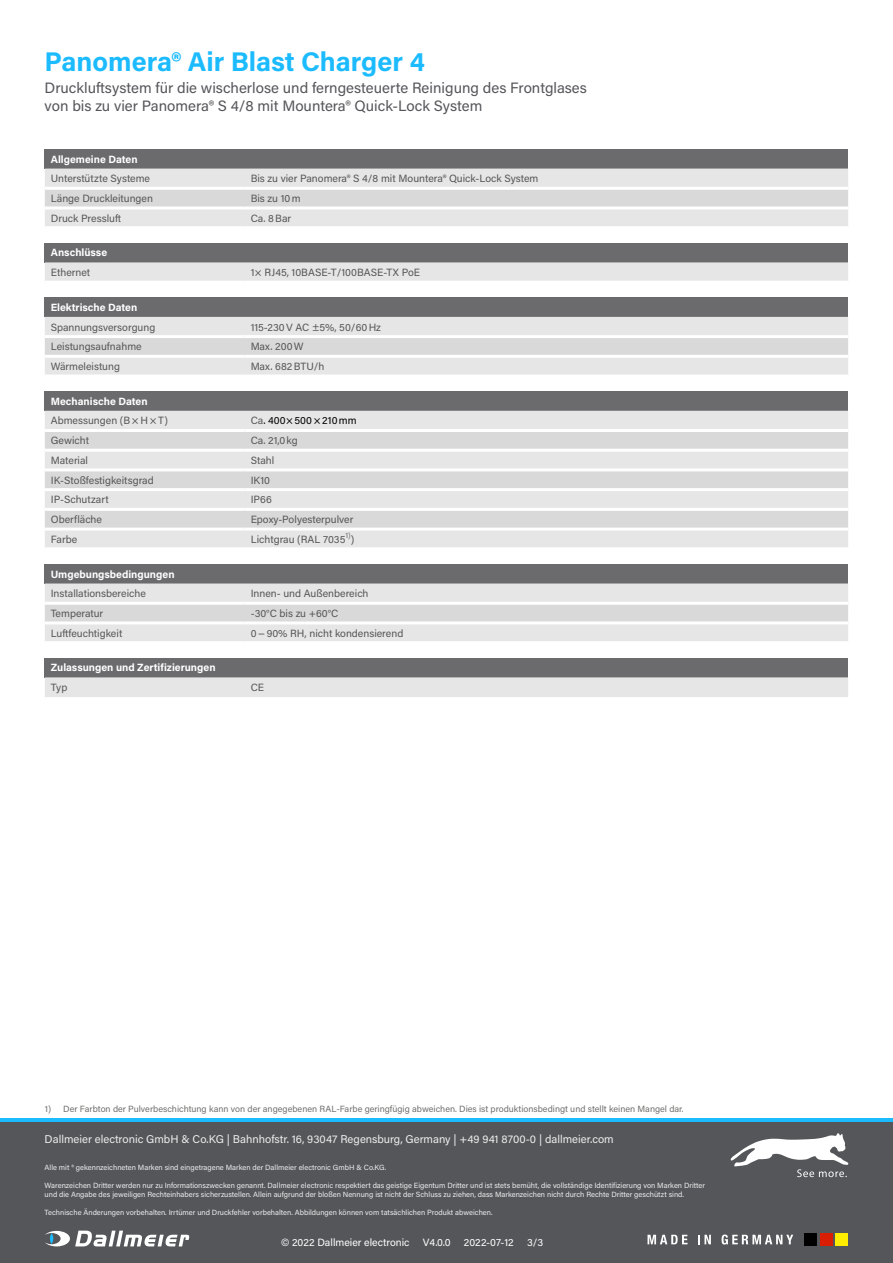
<style>
.page{position:relative;width:893px;height:1263px;background:#fff}
.page>*{position:absolute;margin:0;border:0;box-sizing:border-box;transform-origin:0 0}
.t1{font:700 27px "Acumin Pro";color:#1cbbff}
.t2{font:15px/18px "Acumin Pro";color:#55565a}
.t3{font:11.25px "Acumin Pro";color:#ededed}
.t4{font:10.5px "Acumin Pro";color:#565656}
.t5{font:700 10.5px "Acumin Pro";color:#fff}
.t6{font:10.5px "Acumin Pro";color:#fff}
.t7{font:10.5px "Acumin Pro";letter-spacing:.005em;color:#000}
.t8{font:9px "Acumin Pro";color:#6f6f6e}
.t9{font:7.5px/9px "Acumin Pro";color:#ededed}
.s1{color:#565656}
</style>
<div class="page">
<svg style="left:0;top:1118px;width:893px;height:5px;fill:#1cbbff"></svg>
<div style="left:0;top:1123px;width:893px;height:140px;background:#55565a"></div>
<svg style="left:45px;top:1230px;width:144px;height:16px"></svg>
<svg style="left:730px;top:1133px;width:118px;height:44px"></svg>
<div style="left:804px;top:1233px;width:13px;height:13px;background:#000"></div>
<div style="left:820px;top:1233px;width:13px;height:13px;background:#d91e04"></div>
<div style="left:835px;top:1233px;width:13px;height:13px;background:#ffed00"></div>
<svg style="left:647px;top:1235px;width:40px;height:9px"></svg>
<svg style="left:698px;top:1235px;width:13px;height:9px"></svg>
<svg style="left:722px;top:1234px;width:71px;height:10px"></svg>
<div style="left:45px;top:149px;width:803px;height:20px;background:#6b6b6e"></div>
<div style="left:45px;top:169px;width:803px;height:57px;background:#e6e6e6"></div>
<div style="left:45px;top:190px;width:803px;height:16px;background:#d9d9d9"></div>
<hr style="left:45px;top:187px;width:200px;height:3px;background:#fff">
<hr style="left:245px;top:187px;width:603px;height:3px;background:#fff">
<hr style="left:45px;top:206px;width:200px;height:3px;background:#fff">
<hr style="left:245px;top:206px;width:603px;height:3px;background:#fff">
<div style="left:45px;top:243px;width:803px;height:19px;background:#6b6b6e"></div>
<div style="left:45px;top:262px;width:803px;height:19px;background:#e6e6e6"></div>
<div style="left:45px;top:297px;width:803px;height:20px;background:#6b6b6e"></div>
<div style="left:45px;top:317px;width:803px;height:57px;background:#e6e6e6"></div>
<div style="left:45px;top:338px;width:803px;height:17px;background:#d9d9d9"></div>
<hr style="left:45px;top:335px;width:200px;height:3px;background:#fff">
<hr style="left:245px;top:335px;width:603px;height:3px;background:#fff">
<hr style="left:45px;top:355px;width:200px;height:3px;background:#fff">
<hr style="left:245px;top:355px;width:603px;height:3px;background:#fff">
<div style="left:45px;top:391px;width:803px;height:20px;background:#6b6b6e"></div>
<div style="left:45px;top:411px;width:803px;height:136px;background:#e6e6e6"></div>
<svg style="left:45px;top:432px;width:803px;height:96px;fill:#d9d9d9"></svg>
<hr style="left:245px;top:468px;width:603px;height:3px;background:#fff">
<hr style="left:245px;top:488px;width:603px;height:3px;background:#fff">
<hr style="left:245px;top:508px;width:603px;height:3px;background:#fff">
<hr style="left:45px;top:429px;width:200px;height:3px;background:#fff">
<hr style="left:245px;top:429px;width:603px;height:3px;background:#fff">
<hr style="left:45px;top:449px;width:200px;height:3px;background:#fff">
<hr style="left:245px;top:449px;width:603px;height:3px;background:#fff">
<hr style="left:45px;top:468px;width:200px;height:3px;background:#fff">
<hr style="left:45px;top:488px;width:200px;height:3px;background:#fff">
<hr style="left:45px;top:508px;width:200px;height:3px;background:#fff">
<hr style="left:45px;top:528px;width:200px;height:3px;background:#fff">
<hr style="left:245px;top:528px;width:603px;height:3px;background:#fff">
<div style="left:45px;top:564px;width:803px;height:19px;background:#6b6b6e"></div>
<div style="left:45px;top:583px;width:803px;height:58px;background:#e6e6e6"></div>
<div style="left:45px;top:605px;width:803px;height:16px;background:#d9d9d9"></div>
<hr style="left:45px;top:621px;width:200px;height:3px;background:#fff">
<hr style="left:245px;top:621px;width:603px;height:3px;background:#fff">
<hr style="left:45px;top:602px;width:200px;height:3px;background:#fff">
<hr style="left:245px;top:602px;width:603px;height:3px;background:#fff">
<div style="left:45px;top:658px;width:803px;height:19px;background:#6b6b6e"></div>
<div style="left:45px;top:677px;width:803px;height:20px;background:#e6e6e6"></div>
<h1 class="t1" style="left:45px;top:42px;width:382px">Panomera® Air Blast Charger 4</h1>
<h2 class="t2" style="left:45px;top:78px;width:544px">Druckluftsystem für die wischerlose und ferngesteuerte Reinigung des Frontglases von bis zu vier Panomera® S 4/8 mit Mountera® Quick-Lock System</h2>
<h3 class="t5" style="left:51px;top:151px;width:88px">Allgemeine Daten</h3>
<h3 class="t4" style="left:51px;top:171px;width:101px">Unterstützte Systeme</h3>
<h3 class="t4" style="left:251px;top:171px;width:289px">Bis zu vier Panomera® S 4/8 mit Mountera® Quick-Lock System</h3>
<h3 class="t4" style="left:51px;top:191px;width:104px">Länge Druckleitungen</h3>
<h3 class="t4" style="left:251px;top:191px;width:51px">Bis zu 10m</h3>
<h3 class="t4" style="left:51px;top:211px;width:72px">Druck Pressluft</h3>
<h3 class="t4" style="left:251px;top:211px;width:42px">Ca. 8Bar</h3>
<h3 class="t5" style="left:51px;top:245px;width:58px">Anschlüsse</h3>
<h3 class="t4" style="left:51px;top:265px;width:41px">Ethernet</h3>
<h3 class="t4" style="left:251px;top:265px;width:171px">1× RJ45, 10BASE-T/100BASE-TX PoE</h3>
<h3 class="t5" style="left:51px;top:300px;width:88px">Elektrische Daten</h3>
<h3 class="t4" style="left:51px;top:320px;width:106px">Spannungsversorgung</h3>
<h3 class="t4" style="left:251px;top:320px;width:132px">115-230V AC ±5%, 50/60Hz</h3>
<h3 class="t4" style="left:51px;top:339px;width:92px">Leistungsaufnahme</h3>
<h3 class="t4" style="left:251px;top:339px;width:55px">Max. 200W</h3>
<h3 class="t4" style="left:51px;top:359px;width:71px">Wärmeleistung</h3>
<h3 class="t4" style="left:251px;top:359px;width:75px">Max. 682BTU/h</h3>
<h3 class="t5" style="left:51px;top:394px;width:98px">Mechanische Daten</h3>
<h3 class="t4" style="left:51px;top:413px;width:119px">Abmessungen (B×H×T)</h3>
<h3 class="t7" style="left:251px;top:413px;width:107px"><span class="s1">Ca</span>. 400×500×210mm</h3>
<h3 class="t4" style="left:51px;top:433px;width:40px">Gewicht</h3>
<h3 class="t4" style="left:251px;top:433px;width:49px">Ca. 21,0kg</h3>
<h3 class="t4" style="left:51px;top:453px;width:39px">Material</h3>
<h3 class="t4" style="left:251px;top:453px;width:25px">Stahl</h3>
<h3 class="t4" style="left:51px;top:473px;width:104px">IK-Stoßfestigkeitsgrad</h3>
<h3 class="t4" style="left:251px;top:473px;width:21px">IK10</h3>
<h3 class="t4" style="left:51px;top:492px;width:59px">IP-Schutzart</h3>
<h3 class="t4" style="left:251px;top:492px;width:23px">IP66</h3>
<h3 class="t4" style="left:51px;top:512px;width:53px">Oberfläche</h3>
<h3 class="t4" style="left:251px;top:512px;width:104px">Epoxy-Polyesterpulver</h3>
<h3 class="t4" style="left:51px;top:532px;width:28px">Farbe</h3>
<h3 class="t4" style="left:251px;top:532px;width:105px">Lichtgrau (RAL 7035<sup>1)</sup>)</h3>
<h3 class="t5" style="left:51px;top:566px;width:125px">Umgebungsbedingungen</h3>
<h3 class="t4" style="left:51px;top:586px;width:97px">Installationsbereiche</h3>
<h3 class="t4" style="left:251px;top:586px;width:119px">Innen- und Außenbereich</h3>
<h3 class="t4" style="left:51px;top:606px;width:54px">Temperatur</h3>
<h3 class="t4" style="left:251px;top:606px;width:89px">-30°C bis zu +60°C</h3>
<h3 class="t4" style="left:51px;top:626px;width:73px">Luftfeuchtigkeit</h3>
<h3 class="t4" style="left:251px;top:626px;width:154px">0−90% RH, nicht kondensierend</h3>
<h3 class="t5" style="left:51px;top:660px;width:166px">Zulassungen und Zertifizierungen</h3>
<h3 class="t4" style="left:51px;top:680px;width:18px">Typ</h3>
<h3 class="t4" style="left:251px;top:680px;width:15px">CE</h3>
<p class="t8" style="left:45px;top:1102px;width:640px">1) Der Farbton der Pulverbeschichtung kann von der angegebenen RAL-Farbe geringfügig abweichen. Dies ist produktionsbedingt und stellt keinen Mangel dar.</p>
<h3 class="t3" style="left:45px;top:1131px;width:571px">Dallmeier electronic GmbH &amp; Co.KG | Bahnhofstr. 16, 93047 Regensburg, Germany | +49 941 8700-0 | dallmeier.com</h3>
<p class="t9" style="left:45px;top:1163px;width:343px">Alle mit ® gekennzeichneten Marken sind eingetragene Marken der Dallmeier electronic GmbH &amp; Co.KG.</p>
<p class="t9" style="left:45px;top:1181px;width:662px">Warenzeichen Dritter werden nur zu Informationszwecken genannt. Dallmeier electronic respektiert das geistige Eigentum Dritter und ist stets bemüht, die vollständige Identifizierung von Marken Dritter und die Angabe des jeweiligen Rechteinhabers sicherzustellen. Allein aufgrund der bloßen Nennung ist nicht der Schluss zu ziehen, dass Markenzeichen nicht durch Rechte Dritter geschützt sind.</p>
<p class="t9" style="left:45px;top:1208px;width:449px">Technische Änderungen vorbehalten. Irrtümer und Druckfehler vorbehalten. Abbildungen können vom tatsächlichen Produkt abweichen.</p>
<h3 class="t6" style="left:281px;top:1235px;width:130px">© 2022 Dallmeier electronic</h3>
<h3 class="t6" style="left:423px;top:1235px;width:29px">V4.0.0</h3>
<h3 class="t6" style="left:464px;top:1235px;width:51px">2022-07-12</h3>
<h3 class="t6" style="left:527px;top:1235px;width:18px">3/3</h3>
</div>
